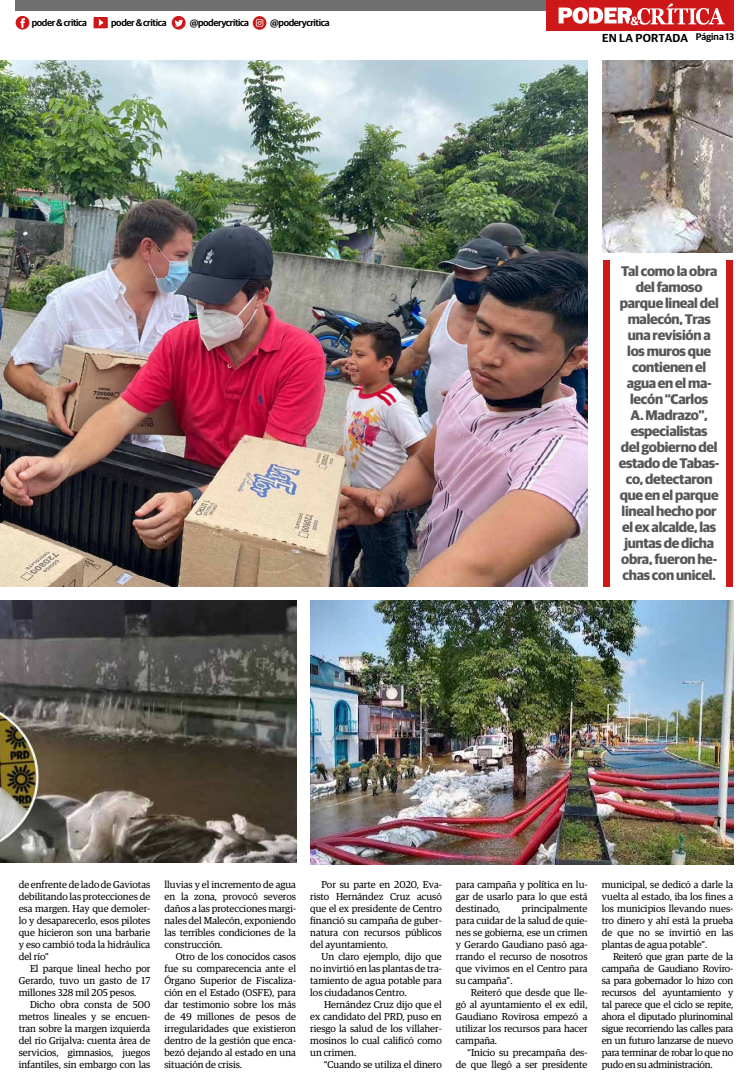
<style>
.page{position:relative;width:752px;height:1083px;background:#fff}
.page>*{position:absolute;margin:0;border:0;box-sizing:border-box;transform-origin:0 0}
.t1{font:700 14px/16px "Guardian Sans";letter-spacing:-.02em;color:#575756;text-align:center}
.t2{font:600 11.6px "Guardian Sans";letter-spacing:.02em;color:#000}
.t3{font:10px/12px "Guardian Egyp";color:#000;text-align:justify}
.t4{font:600 9.6px "Guardian Sans";letter-spacing:-.04em;color:#000}
.s1{font-size:9.6px}
</style>
<div class="page">
<div style="left:546px;top:0;width:187px;height:31px;background:#cd1719"></div>
<div style="left:16px;top:0;width:530px;height:11px;background:#706f6f"></div>
<svg style="left:558px;top:3px;width:166px;height:22px"></svg>
<div style="left:603px;top:261px;width:6px;height:326px;background:#cd1719"></div>
<div style="left:725px;top:261px;width:6px;height:326px;background:#cd1719"></div>
<img style="left:0;top:600px;width:296px;height:263px">
<img style="left:310px;top:600px;width:422px;height:264px">
<img style="left:602px;top:60px;width:129px;height:192px">
<img style="left:0;top:60px;width:587px;height:527px">
<svg style="left:93px;top:17px;width:15px;height:11px"></svg>
<svg style="left:252px;top:16px;width:14px;height:14px"></svg>
<svg style="left:172px;top:16px;width:13px;height:14px"></svg>
<svg style="left:16px;top:16px;width:13px;height:14px"></svg>
<p class="t4" style="left:32px;top:15px;width:57px">poder &amp; critica</p>
<p class="t4" style="left:111px;top:15px;width:57px">poder &amp; critica</p>
<p class="t4" style="left:190px;top:15px;width:61px">@poderycritica</p>
<p class="t4" style="left:270px;top:15px;width:61px">@poderycritica</p>
<p class="t2" style="left:601px;top:29px;width:134px">EN LA PORTADA <span class="s1">Página 13</span></p>
<p class="t1" style="left:618px;top:262px;width:102px">Tal como la obra del famoso parque lineal del malecón, Tras una revisión a los muros que contienen el agua en el ma&shy;lecón “Carlos<br>A. Madrazo”, especialistas<br>del gobierno del estado de Tabas&shy;co, detectaron que en el parque lineal hecho por el ex alcalde, las juntas de dicha obra, fueron he&shy;chas con unicel.</p>
<p class="t3" style="left:19px;top:878px;width:133px">de enfrente de lado de Gaviotas debilitando las protecciones de esa margen. Hay que demoler&shy;lo y desaparecerlo, esos pilotes que hicieron son una barbarie y eso cambió toda la hidráulica del río”</p>
<p class="t3" style="left:19px;top:962px;width:133px;text-indent:11px">El parque lineal hecho por Gerardo, tuvo un gasto de 17 millones 328 mil 205 pesos.</p>
<p class="t3" style="left:19px;top:998px;width:133px;text-indent:11px">Dicho obra consta de 500 metros lineales y se encuen&shy;tran sobre la margen izquierda del río Grijalva: cuenta área de servicios, gimnasios, juegos infantiles, sin embargo con las</p>
<p class="t3" style="left:164px;top:878px;width:133px">lluvias y el incremento de agua en la zona, provocó severos daños a las protecciones margi&shy;nales del Malecón, exponiendo las terribles condiciones de la construcción.</p>
<p class="t3" style="left:164px;top:950px;width:133px;text-indent:11px">Otro de los conocidos casos fue su comparecencia ante el Órgano Superior de Fiscaliza&shy;ción en el Estado (OSFE), para dar testimonio sobre los más de 49 millones de pesos de irregularidades que existieron dentro de la gestión que enca&shy;bezó dejando al estado en una situación de crisis.</p>
<p class="t3" style="left:310px;top:878px;width:133px;text-indent:11px">Por su parte en 2020, Eva&shy;risto Hernández Cruz acusó que el ex presidente de Centro financió su campaña de guber&shy;natura con recursos públicos del ayuntamiento.</p>
<p class="t3" style="left:310px;top:950px;width:133px;text-indent:11px">Un claro ejemplo, dijo que no invirtió en las plantas de tra&shy;tamiento de agua potable para los ciudadanos Centro.</p>
<p class="t3" style="left:310px;top:998px;width:133px;text-indent:14px">Hernández Cruz dijo que el ex candidato del PRD, puso en riesgo la salud de los villaher&shy;mosinos lo cual calificó como un crimen.</p>
<p class="t3" style="left:324px;top:1058px;width:119px">“Cuando se utiliza el dinero</p>
<p class="t3" style="left:455px;top:878px;width:133px">para campaña y política en lu&shy;gar de usarlo para lo que está destinado,</p>
<p class="t3" style="left:455px;top:902px;width:133px;text-indent:66px">principalmente para cuidar de la salud de quie&shy;nes se gobierna, ese un crimen y Gerardo Gaudiano pasó aga&shy;rrando el recurso de nosotros que vivimos en el Centro para su campaña”.</p>
<p class="t3" style="left:455px;top:986px;width:133px;text-indent:15px">Reiteró que desde que lle&shy;gó al ayuntamiento el ex edil, Gaudiano Rovirosa empezó a utilizar los recursos para hacer campaña.</p>
<p class="t3" style="left:455px;top:1046px;width:133px;text-align:right">“Inicio su precampaña des&shy;de que llegó a ser presidente</p>
<p class="t3" style="left:601px;top:878px;width:133px">municipal, se dedicó a darle la vuelta al estado, iba los fines a los municipios llevando nues&shy;tro dinero y ahí está la prueba de que no se invirtió en las plantas de agua potable”.</p>
<p class="t3" style="left:601px;top:950px;width:133px;text-indent:11px">Reiteró que gran parte de la campaña de Gaudiano Roviro&shy;sa para gobernador lo hizo con recursos del ayuntamiento y tal parece que el ciclo se repite, ahora el diputado plurinominal sigue recorriendo las calles para en un futuro lanzarse de nuevo para terminar de robar lo que no pudo en su administración.</p>
</div>
